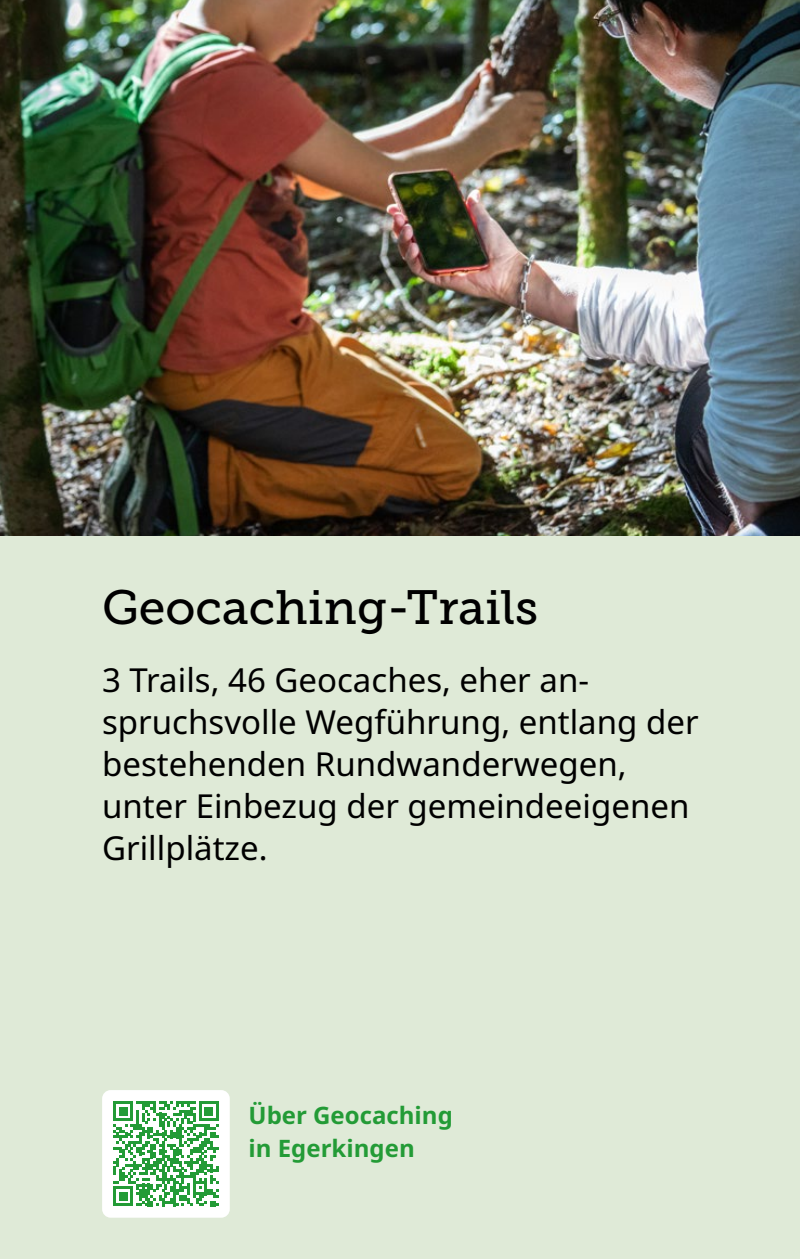
<style>
.page{position:relative;width:800px;height:1259px;background:#fff}
.page>*{position:absolute;margin:0;border:0;box-sizing:border-box;transform-origin:0 0}
.t1{font:48px "Museo Slab 500";color:#000}
.t2{font:33px/42px "Noto Sans";color:#000}
.t3{font:700 24px/33px "Noto Sans";color:#239b36}
</style>
<div class="page">
<div style="left:0;top:0;width:799px;height:1259px;background:#dfead7"></div>
<img style="left:0;top:0;width:799px;height:536px">
<div style="left:102px;top:1090px;width:128px;height:127px;background:#fff;border-radius:9px"></div>
<svg style="left:113px;top:1101px;width:105px;height:105px"></svg>
<h1 class="t1" style="left:102px;top:581px;width:437px">Geocaching-Trails</h1>
<p class="t2" style="left:102px;top:659px;width:598px">3 Trails, 46 Geocaches, eher an&shy;spruchsvolle Wegführung, entlang der bestehenden Rundwanderwegen, unter Einbezug der gemeindeeigenen<br>Grillplätze.</p>
<p class="t3" style="left:248px;top:1099px;width:206px">Über Geocaching in Egerkingen</p>
</div>
